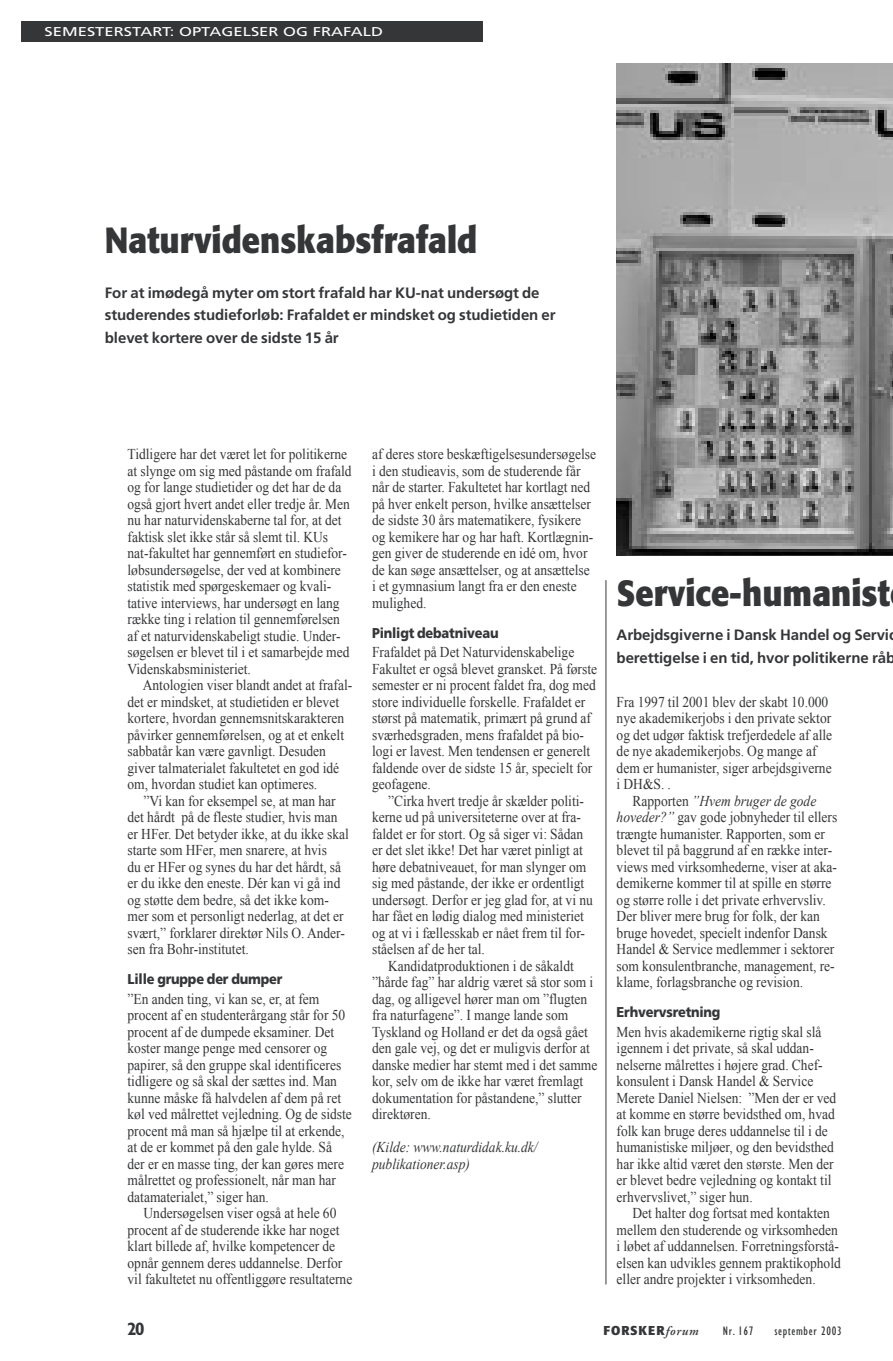
<style>
.page{position:relative;width:893px;height:1361px;background:#fff}
.page>*{position:absolute;margin:0;border:0;box-sizing:border-box;transform-origin:0 0}
.t1{font:700 36px "Formata";color:#353638;scale:.9 1}
.t2{font:700 condensed 18px "Gill Sans";color:#353638}
.t3{font:15px/16.5px "Times New Roman";color:#353638;scale:.9 1}
.t4{font:700 15px/22.5px "Frutiger";letter-spacing:-.005em;color:#353638}
.t5{font:italic 15px/16.5px "Times New Roman";color:#353638;scale:.9 1}
.t6{font:900 14.25px "Frutiger";letter-spacing:-.015em;color:#353638;scale:.9 1}
.t7{font:12.75px "Frutiger";color:#fff;scale:1.3 1}
.t8{font:condensed 12.75px "Gill Sans";letter-spacing:.05em;color:#353638}
.t9{font:700 12.75px "Formata";letter-spacing:.07em;color:#353638}
.s1{font-style:italic}
.s2{font-family:"Adobe Garamond";font-weight:600;font-style:italic}
</style>
<div class="page">
<img style="left:617px;top:64px;width:276px;height:492px">
<div style="left:21px;top:21px;width:462px;height:21px;background:#353638"></div>
<hr style="left:606px;top:580px;width:1px;height:704px;background:#353638">
<p class="t7" style="left:45px;top:24px;width:262px">SEMESTERSTART: OPTAGELSER OG FRAFALD</p>
<h1 class="t1" style="left:105px;top:217px;width:415px">Naturvidenskabsfrafald</h1>
<p class="t4" style="left:105px;top:281px;width:452px">For at imødegå myter om stort frafald har KU-nat undersøgt de studerendes studieforløb: Frafaldet er mindsket og studietiden er blevet kortere over de sidste 15 år</p>
<p class="t3" style="left:128px;top:445px;width:251px">Tidligere har det været let for politikerne at slynge om sig med påstande om frafald og for lange studietider og det har de da også gjort hvert andet eller tredje år. Men nu har naturvidenskaberne tal for, at det faktisk slet ikke står så slemt til. KUs nat-fakultet har gennemført en studiefor&shy;løbsundersøgelse, der ved at kombinere statistik med spørgeskemaer og kvali&shy;tative interviews, har undersøgt en lang række ting i relation til gennemførelsen af et naturvidenskabeligt studie. Under&shy;søgelsen er blevet til i et samarbejde med Videnskabsministeriet.</p>
<p class="t3" style="left:128px;top:676px;width:251px;text-indent:15px">Antologien viser blandt andet at frafal&shy;det er mindsket, at studietiden er blevet kortere, hvordan gennemsnitskarakteren påvirker gennemførelsen, og at et enkelt sabbatår kan være gavnligt. Desuden giver talmaterialet fakultetet en god idé om, hvordan studiet kan optimeres.</p>
<p class="t3" style="left:128px;top:792px;width:247px;text-indent:16px">”Vi kan for eksempel se, at man har det hårdt på de fleste studier, hvis man er HFer. Det betyder ikke, at du ikke skal starte som HFer, men snarere, at hvis<br>du er HFer og synes du har det hårdt, så er du ikke den eneste. Dér kan vi gå ind og støtte dem bedre, så det ikke kom&shy;mer som et personligt nederlag, at det er svært,” forklarer direktør Nils O. Ander&shy;sen fra Bohr-institutet.</p>
<p class="t6" style="left:128px;top:970px;width:174px">Lille gruppe der dumper</p>
<p class="t3" style="left:128px;top:990px;width:251px">”En anden ting, vi kan se, er, at fem procent af en studenterårgang står for 50 procent af de dumpede eksaminer. Det koster mange penge med censorer og papirer, så den gruppe skal identificeres tidligere og så skal der sættes ind. Man kunne måske få halvdelen af dem på ret køl ved målrettet vejledning. Og de sidste procent må man så hjælpe til at erkende, at de er kommet på den gale hylde. Så der er en masse ting, der kan gøres mere målrettet og professionelt, når man har datamaterialet,” siger han.</p>
<p class="t3" style="left:128px;top:1204px;width:251px;text-indent:16px">Undersøgelsen viser også at hele 60 procent af de studerende ikke har noget klart billede af, hvilke kompetencer de opnår gennem deres uddannelse. Derfor vil fakultetet nu offentliggøre resultaterne</p>
<p class="t3" style="left:372px;top:445px;width:250px">af deres store beskæftigelsesundersøgelse i den studieavis, som de studerende får når de starter. Fakultetet har kortlagt ned på hver enkelt person, hvilke ansættelser de sidste 30 års matematikere, fysikere og kemikere har og har haft. Kortlægnin&shy;gen giver de studerende en idé om, hvor de kan søge ansættelser, og at ansættelse i et gymnasium langt fra er den eneste mulighed.</p>
<p class="t6" style="left:372px;top:624px;width:142px">Pinligt debatniveau</p>
<p class="t3" style="left:372px;top:643px;width:252px">Frafaldet på Det Naturvidenskabelige Fakultet er også blevet gransket. På første semester er ni procent faldet fra, dog med store individuelle forskelle. Frafaldet er størst på matematik, primært på grund af sværhedsgraden, mens frafaldet på bio&shy;logi er lavest. Men tendensen er generelt faldende over de sidste 15 år, specielt for geofagene.</p>
<p class="t3" style="left:372px;top:792px;width:247px;text-indent:16px">”Cirka hvert tredje år skælder politi&shy;kerne ud på universiteterne over at fra&shy;faldet er for stort. Og så siger vi: Sådan er det slet ikke! Det har været pinligt at høre debatniveauet, for man slynger om sig med påstande, der ikke er ordentligt undersøgt. Derfor er jeg glad for, at vi nu har fået en lødig dialog med ministeriet og at vi i fællesskab er nået frem til for&shy;ståelsen af de her tal.</p>
<p class="t3" style="left:372px;top:957px;width:252px;text-indent:16px">Kandidatproduktionen i de såkaldt ”hårde fag” har aldrig været så stor som i dag, og alligevel hører man om ”flugten fra naturfagene”. I mange lande som Tyskland og Holland er det da også gået den gale vej, og det er muligvis derfor at danske medier har stemt med i det samme kor, selv om de ikke har været fremlagt dokumentation for påstandene,” slutter direktøren.</p>
<p class="t5" style="left:372px;top:1138px;width:185px">(Kilde: www.naturdidak.ku.dk/ publikationer.asp)</p>
<h1 class="t1" style="left:617px;top:570px;width:305px">Service-humanist</h1>
<p class="t4" style="left:617px;top:624px;width:281px">Arbejdsgiverne i Dansk Handel og Servic berettigelse i en tid, hvor politikerne råb</p>
<p class="t3" style="left:617px;top:693px;width:241px">Fra 1997 til 2001 blev der skabt 10.000 nye akademikerjobs i den private sektor og det udgør faktisk trefjerdedele af alle de nye akademikerjobs. Og mange af dem er humanister, siger arbejdsgiverne i DH&amp;S. .</p>
<p class="t3" style="left:617px;top:792px;width:247px;text-indent:16px">Rapporten <span class="s1">”Hvem bruger de gode hoveder?”</span> gav gode jobnyheder til ellers trængte humanister. Rapporten, som er blevet til på baggrund af en række inter&shy;views med virksomhederne, viser at aka&shy;demikerne kommer til at spille en større og større rolle i det private erhvervsliv.<br>Der bliver mere brug for folk, der kan bruge hovedet, specielt indenfor Dansk Handel &amp; Service medlemmer i sektorer som konsulentbranche, management, re&shy;klame, forlagsbranche og revision.</p>
<p class="t6" style="left:617px;top:1003px;width:117px">Erhvervsretning</p>
<p class="t3" style="left:617px;top:1023px;width:245px">Men hvis akademikerne rigtig skal slå igennem i det private, så skal uddan&shy;nelserne målrettes i højere grad. Chef&shy;konsulent i Dansk Handel &amp; Service Merete Daniel Nielsen: ”Men der er ved at komme en større bevidsthed om, hvad folk kan bruge deres uddannelse til i de humanistiske miljøer, og den bevidsthed har ikke altid været den største. Men der er blevet bedre vejledning og kontakt til erhvervslivet,” siger hun.</p>
<p class="t3" style="left:617px;top:1204px;width:251px;text-indent:16px">Det halter dog fortsat med kontakten mellem den studerende og virksomheden i løbet af uddannelsen. Forretningsforstå&shy;elsen kan udvikles gennem praktikophold eller andre projekter i virksomheden.</p>
<p class="t2" style="left:128px;top:1318px;width:18px">20</p>
<p class="t9" style="left:604px;top:1322px;width:96px">FORSKER<span class="s2">forum</span></p>
<p class="t8" style="left:723px;top:1324px;width:32px">Nr. 167</p>
<p class="t8" style="left:774px;top:1324px;width:69px">september 2003</p>
</div>
